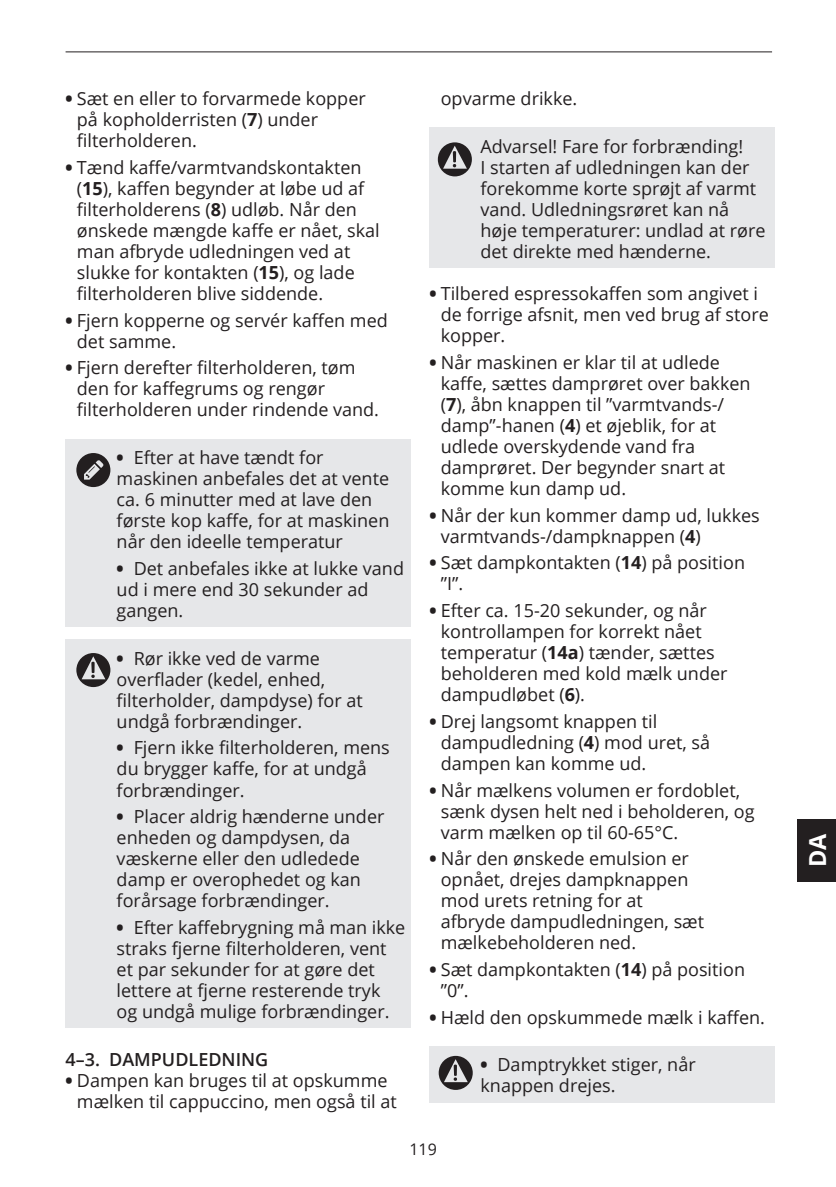
<style>
.page{position:relative;width:836px;height:1187px;background:#fff}
.page>*{position:absolute;margin:0;border:0;box-sizing:border-box;transform-origin:0 0}
.t1{font:700 23.4px "Open Sans";color:#fff}
.t2{font:18px/21px "Open Sans";color:#231f20}
.t3{font:600 18px "Open Sans";color:#231f20}
.t4{font:16px "Open Sans";color:#231f20}
.s1{font-weight:800}
.s2{font-weight:700}
</style>
<div class="page">
<hr style="left:66px;top:51px;width:705px;height:1px;background:#231f20">
<div style="left:796px;top:819px;width:39px;height:62px;background:#231f20"></div>
<div style="left:66px;top:439px;width:345px;height:119px;background:#e6e7e9"></div>
<div style="left:66px;top:549px;width:345px;height:77px;background:#e6e7e9"></div>
<div style="left:66px;top:639px;width:345px;height:98px;background:#e6e7e9"></div>
<div style="left:66px;top:729px;width:345px;height:77px;background:#e6e7e9"></div>
<div style="left:66px;top:797px;width:345px;height:119px;background:#e6e7e9"></div>
<div style="left:66px;top:908px;width:345px;height:119px;background:#e6e7e9"></div>
<div style="left:429px;top:128px;width:345px;height:140px;background:#e6e7e9"></div>
<div style="left:429px;top:1045px;width:345px;height:56px;background:#e6e7e9"></div>
<svg style="left:76px;top:453px;width:34px;height:34px"></svg>
<svg style="left:437px;top:142px;width:34px;height:34px"></svg>
<svg style="left:76px;top:653px;width:34px;height:34px"></svg>
<svg style="left:438px;top:1055px;width:34px;height:34px"></svg>
<p class="t2" style="left:77px;top:88px;width:290px;text-indent:-11px"><span class="s1">•</span> Sæt en eller to forvarmede kopper på kopholderristen (<span class="s2">7</span>) under filterholderen.</p>
<p class="t2" style="left:77px;top:156px;width:304px;text-indent:-11px"><span class="s1">•</span> Tænd kaffe/varmtvandskontakten (<span class="s2">15</span>), kaffen begynder at løbe ud af filterholderens (<span class="s2">8</span>) udløb. Når den ønskede mængde kaffe er nået, skal man afbryde udledningen ved at slukke for kontakten (<span class="s2">15</span>), og lade filterholderen blive siddende.</p>
<p class="t2" style="left:77px;top:309px;width:312px;text-indent:-11px"><span class="s1">•</span> Fjern kopperne og servér kaffen med det samme.</p>
<p class="t2" style="left:77px;top:357px;width:303px;text-indent:-11px"><span class="s1">•</span> Fjern derefter filterholderen, tøm den for kaffegrums og rengør filterholderen under rindende vand.</p>
<p class="t2" style="left:117px;top:446px;width:274px"><span class="s1">•</span> Efter at have tændt for maskinen anbefales det at vente ca. 6 minutter med at lave den første kop kaffe, for at maskinen når den ideelle temperatur</p>
<p class="t2" style="left:117px;top:557px;width:289px"><span class="s1">•</span> Det anbefales ikke at lukke vand ud i mere end 30 sekunder ad gangen.</p>
<p class="t2" style="left:117px;top:647px;width:248px"><span class="s1">•</span> Rør ikke ved de varme overflader (kedel, enhed, filterholder, dampdyse) for at undgå forbrændinger.</p>
<p class="t2" style="left:117px;top:736px;width:274px"><span class="s1">•</span> Fjern ikke filterholderen, mens du brygger kaffe, for at undgå forbrændinger.</p>
<p class="t2" style="left:117px;top:805px;width:269px"><span class="s1">•</span> Placer aldrig hænderne under enheden og dampdysen, da væskerne eller den udledede damp er overophedet og kan forårsage forbrændinger.</p>
<p class="t2" style="left:117px;top:916px;width:290px"><span class="s1">•</span> Efter kaffebrygning må man ikke straks fjerne filterholderen, vent et par sekunder for at gøre det lettere at fjerne resterende tryk og undgå mulige forbrændinger.</p>
<p class="t3" style="left:66px;top:1046px;width:204px">4–3. DAMPUDLEDNING</p>
<p class="t2" style="left:77px;top:1068px;width:321px;text-indent:-11px"><span class="s1">•</span> Dampen kan bruges til at opskumme mælken til cappuccino, men også til at</p>
<p class="t2" style="left:440px;top:88px;width:138px">opvarme drikke.</p>
<p class="t2" style="left:480px;top:135px;width:286px">Advarsel! Fare for forbrænding!<br>I starten af udledningen kan der forekomme korte sprøjt af varmt vand. Udledningsrøret kan nå høje temperaturer: undlad at røre det direkte med hænderne.</p>
<p class="t2" style="left:440px;top:282px;width:329px;text-indent:-11px"><span class="s1">•</span> Tilbered espressokaffen som angivet i de forrige afsnit, men ved brug af store kopper.</p>
<p class="t2" style="left:440px;top:351px;width:311px;text-indent:-11px"><span class="s1">•</span> Når maskinen er klar til at udlede kaffe, sættes damprøret over bakken (<span class="s2">7</span>), åbn knappen til ”varmtvands-/ damp”-hanen (<span class="s2">4</span>) et øjeblik, for at udlede overskydende vand fra damprøret. Der begynder snart at komme kun damp ud.</p>
<p class="t2" style="left:440px;top:504px;width:320px;text-indent:-11px"><span class="s1">•</span> Når der kun kommer damp ud, lukkes varmtvands-/dampknappen (<span class="s2">4</span>)</p>
<p class="t2" style="left:440px;top:551px;width:306px;text-indent:-11px"><span class="s1">•</span> Sæt dampkontakten (<span class="s2">14</span>) på position ”I”.</p>
<p class="t2" style="left:440px;top:599px;width:288px;text-indent:-11px"><span class="s1">•</span> Efter ca. 15-20 sekunder, og når kontrollampen for korrekt nået temperatur (<span class="s2">14a</span>) tænder, sættes beholderen med kold mælk under dampudløbet (<span class="s2">6</span>).</p>
<p class="t2" style="left:440px;top:710px;width:271px;text-indent:-11px"><span class="s1">•</span> Drej langsomt knappen til dampudledning (<span class="s2">4</span>) mod uret, så dampen kan komme ud.</p>
<p class="t2" style="left:440px;top:778px;width:315px;text-indent:-11px"><span class="s1">•</span> Når mælkens volumen er fordoblet, sænk dysen helt ned i beholderen, og varm mælken op til 60-65°C.</p>
<p class="t2" style="left:440px;top:847px;width:265px;text-indent:-11px"><span class="s1">•</span> Når den ønskede emulsion er opnået, drejes dampknappen mod urets retning for at afbryde dampudledningen, sæt mælkebeholderen ned.</p>
<p class="t2" style="left:440px;top:958px;width:306px;text-indent:-11px"><span class="s1">•</span> Sæt dampkontakten (<span class="s2">14</span>) på position ”0”.</p>
<p class="t2" style="left:429px;top:1005px;width:337px"><span class="s1">•</span> Hæld den opskummede mælk i kaffen.</p>
<p class="t2" style="left:480px;top:1053px;width:217px"><span class="s1">•</span> Damptrykket stiger, når knappen drejes.</p>
<p class="t4" style="left:409px;top:1137px;width:29px">119</p>
<p class="t1" style="left:800px;top:867px;width:35px;rotate:-90deg">DA</p>
</div>
